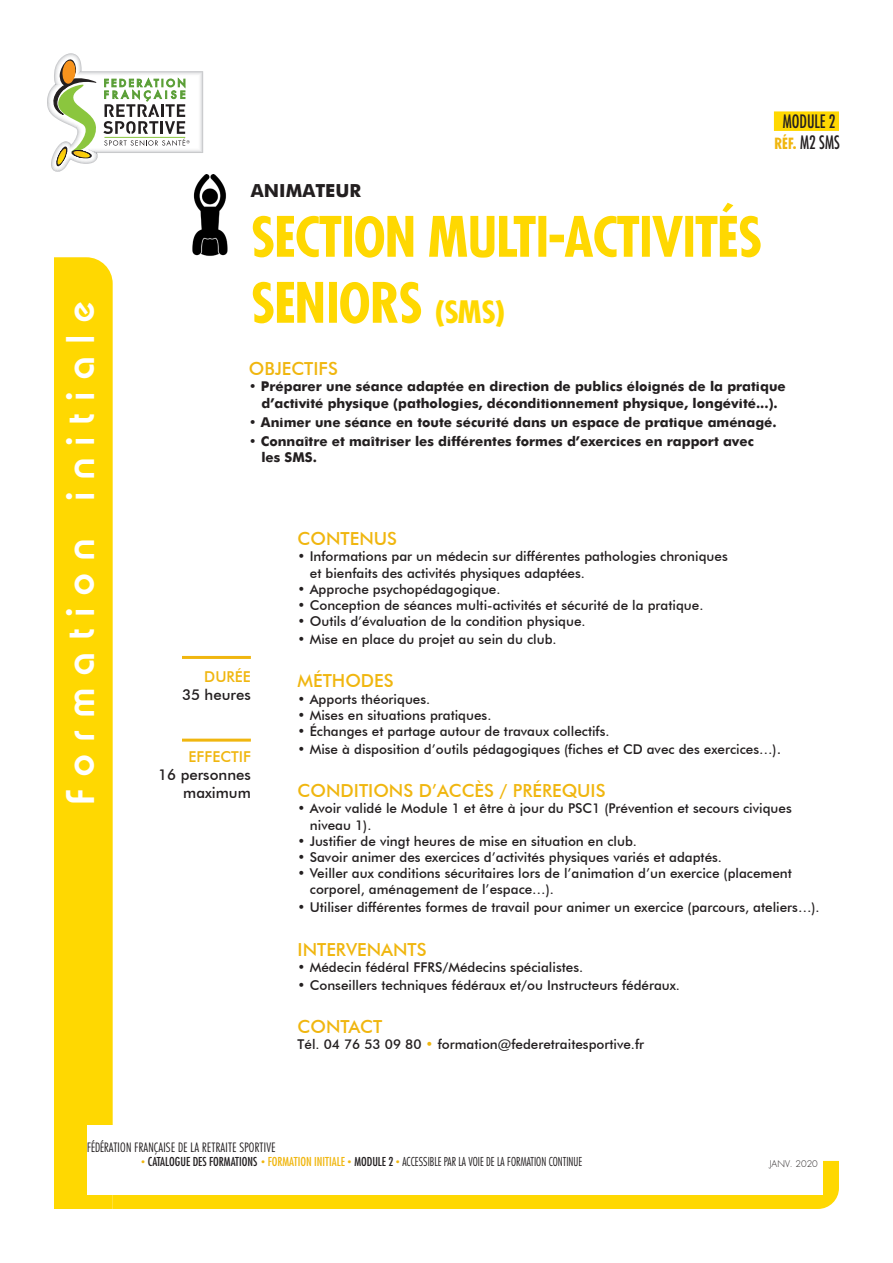
<style>
.page{position:relative;width:893px;height:1263px;background:#fff}
.page>*{position:absolute;margin:0;border:0;box-sizing:border-box;transform-origin:0 0}
.t1{font:700 condensed 54px "Futura";letter-spacing:-.02em;color:#ffd801}
.t2{font:600 39px "Expressa";letter-spacing:.35em;color:#fff}
.t3{font:500 18px "Futura BT";color:#f0b60f}
.t4{font:condensed 18px "Futura";color:#231f20;scale:.9 1}
.t5{font:700 18px "Futura";color:#231f20}
.t6{font:500 15px/18px "Futura BT";color:#231f20;text-align:right}
.t7{font:500 15px "Futura BT";color:#f0b60f}
.t8{font:500 13.5px "Futura BT";color:#231f20}
.t9{font:700 13.5px "Futura";color:#231f20}
.t10{font:300 13.5px "Futura Condensed BQ";letter-spacing:.02em;color:#231f20}
.t11{font:300 condensed 12px "Futura";color:#231f20;scale:.95 1}
.t12{font:300 9px "Futura";color:#231f20}
.s1{font-size:30px}
.s2{font-weight:700;font-size:15px;color:#f0b60f}
.s3{font-size:15px}
.s4{color:#f0b60f}
.s5{font-family:"Futura Condensed BQ";font-stretch:normal;color:#f0b60f}
.s6{font-weight:400}
.s7{font-weight:400;color:#f0b60f}
</style>
<div class="page">
<div style="left:54px;top:257px;width:59px;height:952px;background:#ffd801"></div>
<div style="left:113px;top:1161px;width:726px;height:48px;background:#ffd801"></div>
<div style="left:87px;top:1125px;width:736px;height:70px;background:#fff"></div>
<div style="left:774px;top:111px;width:65px;height:20px;background:#ffd801"></div>
<hr style="left:182px;top:656px;width:69px;height:3px;background:#f0b60f">
<hr style="left:182px;top:739px;width:69px;height:3px;background:#f0b60f">
<svg style="left:47px;top:53px;width:156px;height:119px"></svg>
<hr style="left:104px;top:137px;width:81px;height:1px;background:#8bc63e">
<img style="left:192px;top:175px;width:36px;height:81px">
<p class="t4" style="left:783px;top:110px;width:60px">MODULE 2</p>
<p class="t2" style="left:57px;top:804px;width:503px;rotate:-90deg">Formation initiale</p>
<p class="t5" style="left:251px;top:177px;width:112px">ANIMATEUR</p>
<p class="t1" style="left:251px;top:202px;width:513px">SECTION MULTI-ACTIVITÉS</p>
<p class="t1" style="left:251px;top:268px;width:256px">SENIORS <span class="s1">(SMS)</span></p>
<p class="t4" style="left:774px;top:131px;width:74px"><span class="s2">RÉF.</span> M2 SMS</p>
<p class="t3" style="left:249px;top:358px;width:91px">OBJECTIFS</p>
<p class="t9" style="left:249px;top:377px;width:539px">• Préparer une séance adaptée en direction de publics éloignés de la pratique</p>
<p class="t9" style="left:261px;top:393px;width:518px">d’activité physique (pathologies, déconditionnement physique, longévité...).</p>
<p class="t9" style="left:249px;top:412px;width:529px">• Animer une séance en toute sécurité dans un espace de pratique aménagé.</p>
<p class="t9" style="left:249px;top:431px;width:507px">• Connaître et maîtriser les différentes formes d’exercices en rapport avec</p>
<p class="t9" style="left:261px;top:448px;width:57px">les SMS.</p>
<p class="t7" style="left:204px;top:667px;width:48px">DURÉE</p>
<p class="t6" style="left:182px;top:685px;width:70px">35 heures</p>
<p class="t7" style="left:189px;top:747px;width:64px">EFFECTIF</p>
<p class="t6" style="left:158px;top:765px;width:94px">16 personnes maximum</p>
<p class="t3" style="left:298px;top:528px;width:101px">CONTENUS</p>
<p class="t8" style="left:298px;top:548px;width:432px">• Informations par un médecin sur différentes pathologies chroniques</p>
<p class="t8" style="left:310px;top:565px;width:277px">et bienfaits des activités physiques adaptées.</p>
<p class="t8" style="left:298px;top:581px;width:204px">• Approche psychopédagogique.</p>
<p class="t8" style="left:298px;top:597px;width:407px">• Conception de séances multi-activités et sécurité de la pratique.</p>
<p class="t8" style="left:298px;top:613px;width:289px">• Outils d’évaluation de la condition physique.</p>
<p class="t8" style="left:298px;top:631px;width:260px">• Mise en place du projet au sein du club.</p>
<p class="t3" style="left:298px;top:670px;width:98px">MÉTHODES</p>
<p class="t8" style="left:298px;top:691px;width:134px">• Apports théoriques.</p>
<p class="t8" style="left:298px;top:707px;width:195px">• Mises en situations pratiques.</p>
<p class="t8" style="left:298px;top:723px;width:313px">• Échanges et partage autour de travaux collectifs.</p>
<p class="t8" style="left:298px;top:741px;width:485px">• Mise à disposition d’outils pédagogiques (fiches et CD avec des exercices…)<span class="s3">.</span></p>
<p class="t3" style="left:298px;top:780px;width:309px">CONDITIONS D’ACCÈS / PRÉREQUIS</p>
<p class="t8" style="left:298px;top:800px;width:496px">• Avoir validé le Module 1 et être à jour du PSC1 (Prévention et secours civiques</p>
<p class="t8" style="left:310px;top:817px;width:63px">niveau 1).</p>
<p class="t8" style="left:298px;top:833px;width:341px">• Justifier de vingt heures de mise en situation en club.</p>
<p class="t8" style="left:298px;top:849px;width:426px">• Savoir animer des exercices d’activités physiques variés et adaptés.</p>
<p class="t8" style="left:298px;top:865px;width:496px">• Veiller aux conditions sécuritaires lors de l’animation d’un exercice (placement</p>
<p class="t8" style="left:310px;top:881px;width:246px">corporel, aménagement de l’espace…).</p>
<p class="t8" style="left:298px;top:899px;width:523px">• Utiliser différentes formes de travail pour animer un exercice (parcours, ateliers…).</p>
<p class="t3" style="left:298px;top:938px;width:130px">INTERVENANTS</p>
<p class="t8" style="left:298px;top:959px;width:287px">• Médecin fédéral FFRS/Médecins spécialistes.</p>
<p class="t8" style="left:298px;top:977px;width:384px">• Conseillers techniques fédéraux et/ou Instructeurs fédéraux.</p>
<p class="t3" style="left:298px;top:1016px;width:86px">CONTACT</p>
<p class="t8" style="left:298px;top:1036px;width:348px">Tél. 04 76 53 09 80 <span class="s4">•</span> formation@federetraitesportive.fr</p>
<p class="t10" style="left:87px;top:1139px;width:190px">FÉDÉRATION FRANÇAISE DE LA RETRAITE SPORTIVE</p>
<p class="t11" style="left:141px;top:1154px;width:466px"><span class="s5">•</span> <span class="s6">CATALOGUE DES FORMATIONS</span> <span class="s5">•</span> <span class="s7">FORMATION INITIALE</span> <span class="s5">•</span> <span class="s6">MODULE 2</span> <span class="s5">•</span> ACCESSIBLE PAR LA VOIE DE LA FORMATION CONTINUE</p>
<p class="t12" style="left:770px;top:1158px;width:50px">JANV. 2020</p>
</div>
